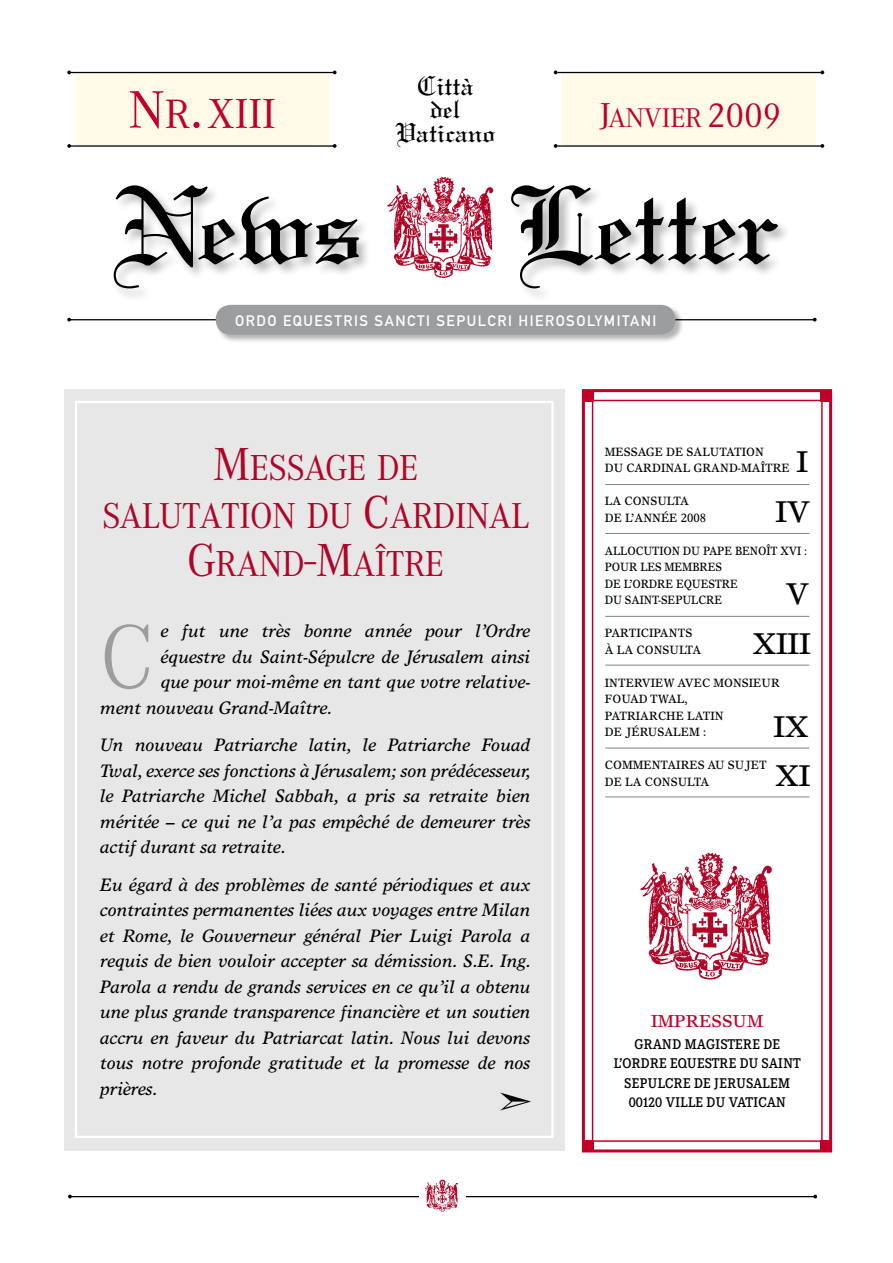
<style>
.page{position:relative;width:893px;height:1263px;background:#fff}
.page>*{position:absolute;margin:0;border:0;box-sizing:border-box;transform-origin:0 0}
.t1{font:117.15px "Linotext";color:#000}
.t2{font:300 94.05px "Corporate A";color:#9c9d9f}
.t3{font:43.5px "Corporate A";color:#c1002a}
.t4{font:37.5px/48px "Corporate A";letter-spacing:-.015em;color:#af0527;text-align:center;scale:.95 1}
.t5{font:30px/49.5px "Times Europa";color:#000;text-align:right}
.t6{font:29.1px/23.5px "Linotext";color:#000;text-align:center}
.t7{font:28.05px "Corporate A";color:#c1002a}
.t8{font:italic 18px/25.5px "Times Europa";color:#000;text-align:justify}
.t9{font:17.25px "Times Europa";color:#c1002a}
.t10{font:15px "DIN Mittelschrift Std";letter-spacing:.1em;color:#fff}
.t11{font:500 13.8px/19.5px "Corporate EBQ";letter-spacing:.03em;color:#000;text-align:center;scale:.95 1}
.t12{font:12px/16.5px "Times Europa";color:#000;scale:.95 1}
.t13{font:12px "Times Europa";color:#000;scale:.9 1}
.s1{font-size:54.45px}
.s2{font-size:42.45px}
.s3{font-size:36px}
.s4{font-size:48px}
</style>
<div class="page">
<div style="left:64px;top:389px;width:501px;height:761px;background:#e7e7e8"></div>
<div style="left:592px;top:400px;width:231px;height:742px;background:#fff;border:2px solid #c1002a"></div>
<div style="left:582px;top:389px;width:250px;height:763px;border:3px solid #c1002a"></div>
<hr style="left:70px;top:1196px;width:746px;height:1px;background:#000">
<div style="left:419px;top:1184px;width:47px;height:19px;background:#fff"></div>
<img style="left:424px;top:1179px;width:34px;height:33px">
<div style="left:75px;top:72px;width:253px;height:74px;background:#fffae8"></div>
<div style="left:563px;top:72px;width:253px;height:74px;background:#fffae8"></div>
<div style="left:112px;top:183px;width:679px;height:119px;background:#000;opacity:.3"></div>
<div style="left:383px;top:169px;width:125px;height:121px;background:#fff"></div>
<img style="left:387px;top:176px;width:107px;height:102px">
<hr style="left:70px;top:145px;width:264px;height:2px;background:#000">
<hr style="left:70px;top:72px;width:264px;height:1px;background:#000">
<hr style="left:557px;top:145px;width:264px;height:2px;background:#000">
<hr style="left:69px;top:319px;width:746px;height:1px;background:#000">
<hr style="left:557px;top:72px;width:264px;height:1px;background:#000">
<svg style="left:554px;top:144px;width:3px;height:4px"></svg>
<svg style="left:333px;top:144px;width:4px;height:4px"></svg>
<svg style="left:67px;top:144px;width:4px;height:4px"></svg>
<svg style="left:67px;top:318px;width:4px;height:4px"></svg>
<svg style="left:813px;top:318px;width:4px;height:4px"></svg>
<svg style="left:820px;top:144px;width:4px;height:4px"></svg>
<svg style="left:820px;top:71px;width:4px;height:3px"></svg>
<div style="left:215px;top:304px;width:469px;height:39px;background:#000;opacity:.3"></div>
<div style="left:216px;top:305px;width:459px;height:30px;background:#9c9d9f;border-radius:15px"></div>
<div style="left:583px;top:391px;width:11px;height:11px;background:#c1002a"></div>
<div style="left:821px;top:391px;width:10px;height:11px;background:#c1002a"></div>
<div style="left:583px;top:1140px;width:11px;height:11px;background:#c1002a"></div>
<div style="left:821px;top:1140px;width:10px;height:11px;background:#c1002a"></div>
<img style="left:640px;top:852px;width:132px;height:128px">
<div style="left:75px;top:401px;width:479px;height:737px;border:2px solid #fff"></div>
<hr style="left:605px;top:484px;width:204px;height:1px;background:#000">
<hr style="left:605px;top:533px;width:204px;height:1px;background:#000">
<hr style="left:605px;top:616px;width:204px;height:1px;background:#000">
<hr style="left:605px;top:665px;width:204px;height:1px;background:#000">
<hr style="left:605px;top:748px;width:204px;height:1px;background:#000">
<hr style="left:605px;top:796px;width:204px;height:1px;background:#000">
<h3 class="t6" style="left:395px;top:73px;width:102px">Città<br>del<br>Vaticano</h3>
<h3 class="t3" style="left:128px;top:89px;width:149px"><span class="s1">N</span><span class="s2">R</span><span class="s1">.</span>XIII</h3>
<h3 class="t7" style="left:600px;top:102px;width:183px"><span class="s3">J</span>ANVIER <span class="s3">2009</span></h3>
<h1 class="t1" style="left:112px;top:156px;width:253px">News</h1>
<h1 class="t1" style="left:510px;top:156px;width:272px">Letter</h1>
<p class="t10" style="left:235px;top:312px;width:423px">ORDO EQUESTRIS SANCTI SEPULCRI HIEROSOLYMITANI</p>
<h3 class="t4" style="left:102px;top:445px;width:451px"><span class="s4">M</span>ESSAGE DE<br>SALUTATION DU <span class="s4">C</span>ARDINAL<br><span class="s4">G</span>RAND<span class="s4">-M</span>AÎTRE</h3>
<h2 class="t2" style="left:100px;top:606px;width:56px">C</h2>
<p class="t8" style="left:161px;top:618px;width:371px">e fut une très bonne année pour l’Ordre</p>
<p class="t8" style="left:161px;top:643px;width:371px">équestre du Saint-Sépulcre de Jérusalem ainsi</p>
<p class="t8" style="left:161px;top:669px;width:371px">que pour moi-même en tant que votre relative-</p>
<p class="t8" style="left:100px;top:694px;width:234px">ment nouveau Grand-Maître.</p>
<p class="t8" style="left:100px;top:732px;width:432px">Un nouveau Patriarche latin, le Patriarche Fouad Twal, exerce ses fonctions à Jérusalem; son prédécesseur, le Patriarche Michel Sabbah, a pris sa retraite bien méritée – ce qui ne l’a pas empêché de demeurer très actif durant sa retraite.</p>
<p class="t8" style="left:100px;top:871px;width:432px">Eu égard à des problèmes de santé périodiques et aux contraintes permanentes liées aux voyages entre Milan et Rome, le Gouverneur général Pier Luigi Parola a requis de bien vouloir accepter sa démission. S.E. Ing.<br>Parola a rendu de grands services en ce qu’il a obtenu une plus grande transparence financière et un soutien accru en faveur du Patriarcat latin. Nous lui devons tous notre profonde gratitude et la promesse de nos prières.</p>
<p class="t12" style="left:605px;top:443px;width:196px">MESSAGE DE SALUTATION<br>DU CARDINAL GRAND-MAÎTRE</p>
<p class="t12" style="left:605px;top:492px;width:108px">LA CONSULTA<br>DE L’ANNÉE 2008</p>
<p class="t13" style="left:605px;top:543px;width:10px">ALLO</p>
<p class="t13" style="left:636px;top:543px;width:18px">CUTION</p>
<p class="t13" style="left:683px;top:543px;width:75px">DU PAPE BENOÎT</p>
<p class="t13" style="left:780px;top:543px;width:31px">XVI :</p>
<p class="t13" style="left:605px;top:560px;width:19px">POUR</p>
<p class="t13" style="left:640px;top:560px;width:9px">LES</p>
<p class="t13" style="left:664px;top:560px;width:48px">MEMBRES</p>
<p class="t13" style="left:605px;top:576px;width:41px">DE L’ORDRE</p>
<p class="t13" style="left:676px;top:576px;width:27px">EQUESTRE</p>
<p class="t13" style="left:605px;top:593px;width:31px">DU SAINT</p>
<p class="t13" style="left:658px;top:593px;width:63px">-SEPULCRE</p>
<p class="t12" style="left:605px;top:624px;width:103px">PARTICIPANTS<br>À LA CONSULTA</p>
<p class="t12" style="left:605px;top:674px;width:186px">INTERVIEW AVEC MONSIEUR<br>FOUAD TWAL,<br>PATRIARCHE LATIN<br>DE JÉRUSALEM :</p>
<p class="t12" style="left:605px;top:756px;width:172px">COMMENTAIRES AU SUJET<br>DE LA CONSULTA</p>
<h3 class="t5" style="left:775px;top:437px;width:36px">I<br>IV</h3>
<h3 class="t5" style="left:786px;top:568px;width:25px">V</h3>
<h3 class="t5" style="left:753px;top:618px;width:36px">XIII</h3>
<h3 class="t5" style="left:773px;top:701px;width:38px;line-height:48.9px;text-align:left">IX<br>XI</h3>
<p class="t9" style="left:651px;top:1011px;width:48px">IMPRESSU</p>
<p class="t9" style="left:747px;top:1011px;width:18px">M</p>
<p class="t11" style="left:614px;top:1034px;width:198px">GRAND MAGISTERE DE<br>L’ORDRE EQUESTRE DU SAINT<br>SEPULCRE DE JERUSALEM<br>00120 VILLE DU VATICAN</p>
</div>
